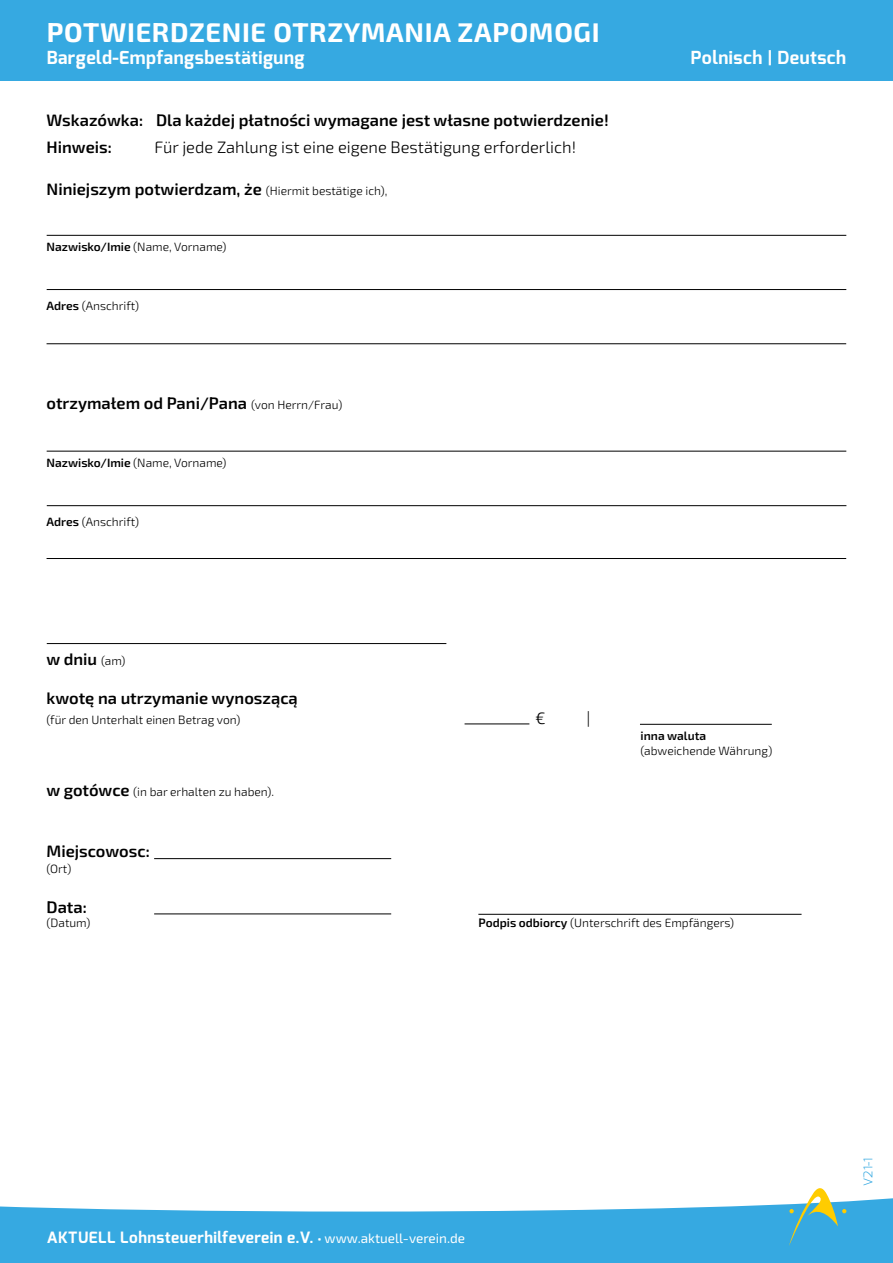
<style>
.page{position:relative;width:893px;height:1263px;background:#fff}
.page>*{position:absolute;margin:0;border:0;box-sizing:border-box;transform-origin:0 0}
.t1{font:700 27px "Exo 2";letter-spacing:.025em;color:#fff}
.t2{font:700 18px "Exo";letter-spacing:.025em;color:#fff}
.t3{font:600 16.5px/27px "Exo 2";color:#000}
.t4{font:300 16.5px "Exo 2";color:#000}
.t5{font:700 15.6px "Exo";letter-spacing:.03em;color:#fff}
.t6{font:300 12px "Exo 2";color:#000}
.t7{font:600 12px "Exo 2";color:#000}
.t8{font:300 12px "Exo";color:#36a9e1}
.s1{font-weight:300;font-size:12px}
.s2{font-weight:600}
.s3{font-weight:600;font-size:16.5px}
.s4{font-family:"Exo 2";font-weight:400;font-size:13.5px}
</style>
<div class="page">
<div style="left:0;top:0;width:893px;height:81px;background:#36a9e1"></div>
<svg style="left:0;top:1198px;width:893px;height:65px;fill:#36a9e1"></svg>
<svg style="left:789px;top:1188px;width:57px;height:58px"></svg>
<hr style="left:47px;top:343px;width:799px;height:1px;background:#000">
<hr style="left:47px;top:289px;width:799px;height:1px;background:#000">
<hr style="left:47px;top:235px;width:799px;height:1px;background:#000">
<hr style="left:47px;top:558px;width:799px;height:1px;background:#000">
<hr style="left:47px;top:505px;width:799px;height:1px;background:#000">
<hr style="left:47px;top:451px;width:799px;height:1px;background:#000">
<hr style="left:47px;top:643px;width:399px;height:1px;background:#000">
<hr style="left:465px;top:723px;width:64px;height:1px;background:#000">
<hr style="left:640px;top:724px;width:132px;height:1px;background:#000">
<hr style="left:154px;top:858px;width:237px;height:1px;background:#000">
<hr style="left:154px;top:913px;width:237px;height:1px;background:#000">
<hr style="left:478px;top:914px;width:323px;height:1px;background:#000">
<h1 class="t1" style="left:47px;top:14px;width:554px">POTWIERDZENIE OTRZYMANIA ZAPOMOGI</h1>
<h2 class="t2" style="left:47px;top:45px;width:259px">Bargeld-Empfangsbestätigung</h2>
<h2 class="t2" style="left:691px;top:45px;width:157px">Polnisch | Deutsch</h2>
<h3 class="t3" style="left:47px;top:106px;width:564px">Wskazówka: Dla każdej płatności wymagane jest własne potwierdzenie!<br>Hinweis:</h3>
<h3 class="t4" style="left:155px;top:136px;width:423px">Für jede Zahlung ist eine eigene Bestätigung erforderlich!</h3>
<h3 class="t3" style="left:47px;top:175px;width:342px">Niniejszym potwierdzam, że <span class="s1">(Hiermit bestätige ich),</span></h3>
<p class="t6" style="left:47px;top:238px;width:182px"><span class="s2">Nazwisko/Imie</span> (Name, Vorname)</p>
<p class="t6" style="left:47px;top:297px;width:94px"><span class="s2">Adres</span> (Anschrift)</p>
<h3 class="t3" style="left:47px;top:389px;width:297px">otrzymałem od Pani/Pana <span class="s1">(von Herrn/Frau)</span></h3>
<p class="t6" style="left:47px;top:454px;width:182px"><span class="s2">Nazwisko/Imie</span> (Name, Vorname)</p>
<p class="t6" style="left:47px;top:513px;width:94px"><span class="s2">Adres</span> (Anschrift)</p>
<h3 class="t3" style="left:47px;top:645px;width:81px">w dniu <span class="s1">(am)</span></h3>
<h3 class="t3" style="left:47px;top:684px;width:253px">kwotę na utrzymanie wynoszącą</h3>
<p class="t6" style="left:47px;top:711px;width:195px">(für den Unterhalt einen Betrag von)</p>
<h3 class="t4" style="left:535px;top:707px;width:12px">€</h3>
<h3 class="t4" style="left:587px;top:707px;width:5px">|</h3>
<p class="t6" style="left:47px;top:783px;width:229px"><span class="s3">w gotówce</span> (in bar erhalten zu haben).</p>
<p class="t7" style="left:641px;top:728px;width:67px">inna waluta</p>
<p class="t6" style="left:641px;top:742px;width:133px">(abweichende Währung)</p>
<h3 class="t3" style="left:47px;top:837px;width:105px">Miejscowosc:</h3>
<p class="t6" style="left:47px;top:861px;width:26px">(Ort)</p>
<h3 class="t3" style="left:47px;top:893px;width:42px">Data:</h3>
<p class="t6" style="left:47px;top:915px;width:45px">(Datum)</p>
<p class="t6" style="left:479px;top:915px;width:257px"><span class="s2">Podpis odbiorcy</span> (Unterschrift des Empfängers)</p>
<h3 class="t5" style="left:47px;top:1227px;width:420px">AKTUELL Lohnsteuerhilfeverein e.V. <span class="s4">• www.aktuell-verein.de</span></h3>
<p class="t8" style="left:860px;top:1186px;width:30px;rotate:-90deg">V21-1</p>
</div>
